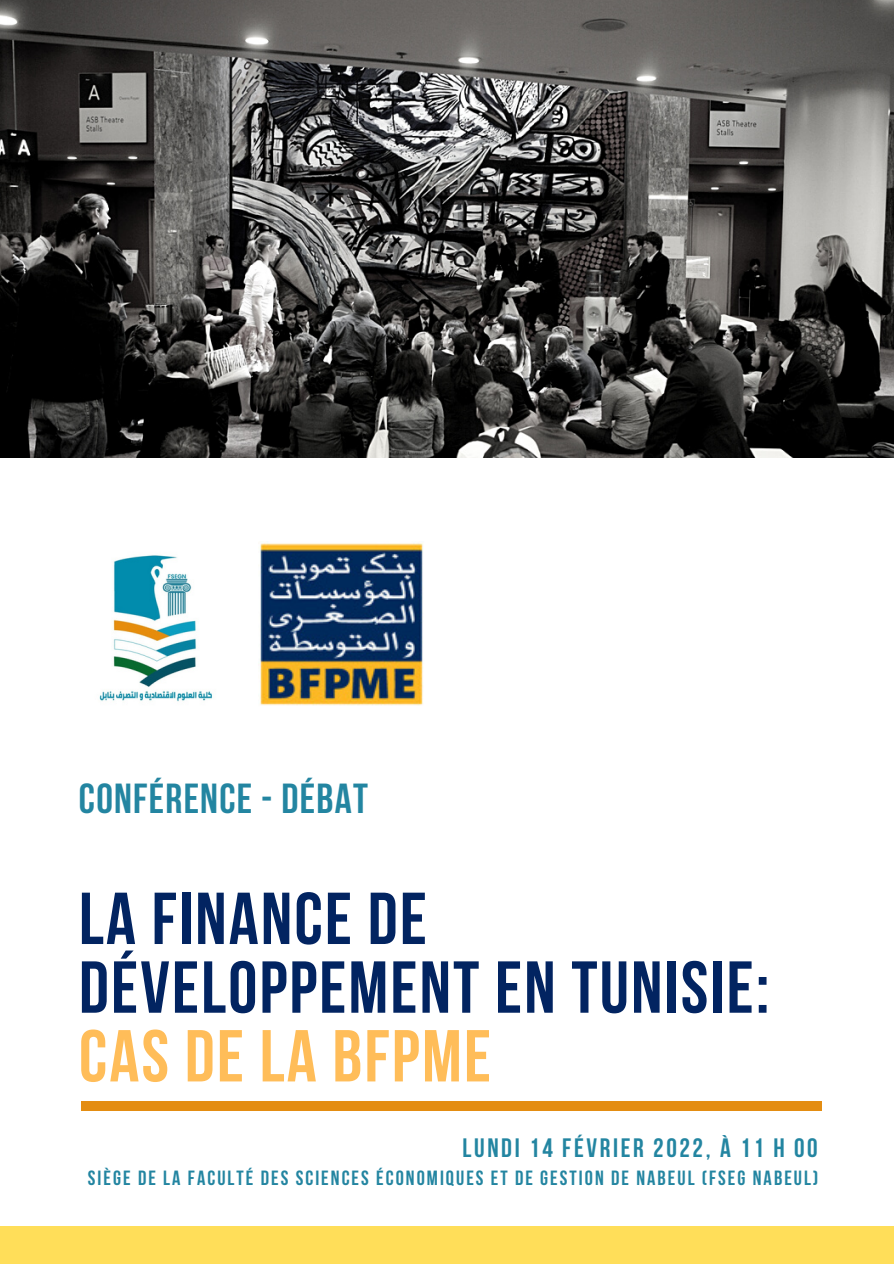
<style>
.page{position:relative;width:894px;height:1264px;background:#fff}
.page>*{position:absolute;margin:0;border:0;box-sizing:border-box;transform-origin:0 0}
.t1{font:700 73.35px/68.7px "Bebas Neue";letter-spacing:.03em;color:#022461}
.t2{font:700 73.35px "Bebas Neue";letter-spacing:.03em;color:#ffbd59}
.t3{font:700 41.85px "Bebas Neue";letter-spacing:.03em;color:#2385a1}
.t4{font:700 26.55px "Bebas Neue";letter-spacing:.1em;color:#2385a1}
.t5{font:700 20.55px "Bebas Neue";letter-spacing:.1em;color:#2385a1}
</style>
<div class="page">
<img style="left:0;top:0;width:893px;height:458px">
<div style="left:82px;top:1101px;width:739px;height:9px;background:#e48d12"></div>
<div style="left:0;top:1226px;width:893px;height:37px;background:#ffde59"></div>
<img style="left:99px;top:555px;width:114px;height:147px">
<img style="left:258px;top:541px;width:165px;height:165px">
<p class="t3" style="left:79px;top:782px;width:290px">CONFÉRENCE - DÉBAT</p>
<p class="t1" style="left:79px;top:891px;width:691px">LA FINANCE DE<br>DÉVELOPPEMENT EN TUNISIE:</p>
<p class="t2" style="left:79px;top:1026px;width:413px">CAS DE LA BFPME</p>
<p class="t4" style="left:462px;top:1136px;width:356px">LUNDI 14 FÉVRIER 2022, À 11 H 00</p>
<p class="t5" style="left:88px;top:1169px;width:731px">SIÈGE DE LA FACULTÉ DES SCIENCES ÉCONOMIQUES ET DE GESTION DE NABEUL (FSEG NABEUL)</p>
</div>
